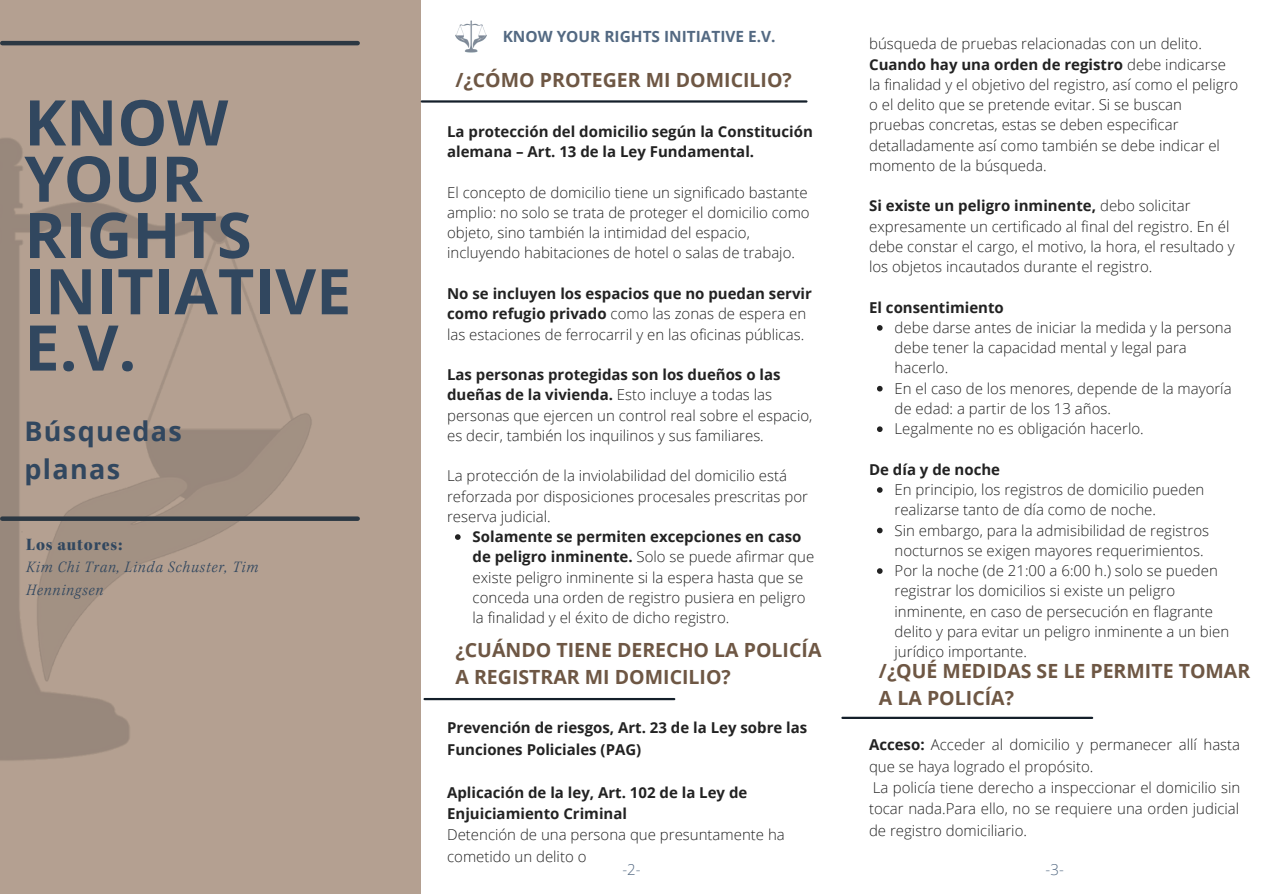
<style>
.page{position:relative;width:1263px;height:894px;background:#fff}
.page>*{position:absolute;margin:0;border:0;box-sizing:border-box;transform-origin:0 0}
.t1{font:700 63px/56.2px "Open Sans";color:#31475f}
.t2{font:700 27px/37px "Open Sans";letter-spacing:.05em;color:#31475f}
.t3{font:700 19.5px/27px "Open Sans";color:#6e5744}
.t4{font:18px "Kepler Std Black Scn Subh";letter-spacing:.05em;color:#31475f}
.t5{font:16.5px/22.5px "Kepler Std Light Scn It";letter-spacing:.05em;color:#31475f}
.t6{font:700 15.45px "Open Sans";color:#536982}
.t7{font:300 15px/20.2px "Open Sans";color:#222}
.t8{font:700 15px/21.3px "Open Sans";color:#222}
.t9{font:300 15px "Open Sans";color:#536982}
.s1{font-weight:700}
</style>
<div class="page">
<svg style="left:0;top:0;width:421px;height:893px;background:#b09d8e"></svg>
<div style="left:2px;top:516px;width:356px;height:5px;background:#2c3843"></div>
<hr style="left:2px;top:41px;width:356px;height:4px;background:#2c3843">
<hr style="left:422px;top:100px;width:384px;height:3px;background:#141f2a">
<img style="left:455px;top:20px;width:32px;height:33px">
<svg style="left:455px;top:534px;width:6px;height:5px"></svg>
<svg style="left:877px;top:325px;width:6px;height:5px"></svg>
<svg style="left:877px;top:386px;width:6px;height:5px"></svg>
<svg style="left:877px;top:426px;width:6px;height:6px"></svg>
<svg style="left:877px;top:487px;width:6px;height:5px"></svg>
<svg style="left:877px;top:527px;width:6px;height:6px"></svg>
<svg style="left:877px;top:568px;width:6px;height:5px"></svg>
<hr style="left:425px;top:697px;width:249px;height:3px;background:#141f2a">
<hr style="left:842px;top:716px;width:250px;height:2px;background:#141f2a">
<h1 class="t1" style="left:24px;top:93px;width:328px">KNOW<br>YOUR<br>RIGHTS<br>INITIATIVE<br>E.V.</h1>
<h2 class="t2" style="left:24px;top:412px;width:159px">Búsquedas planas</h2>
<p class="t4" style="left:26px;top:536px;width:98px">Los autores:</p>
<p class="t5" style="left:26px;top:557px;width:233px">Kim Chi Tran, Linda Schuster, Tim<br>Henningsen</p>
<p class="t6" style="left:503px;top:25px;width:274px">KNOW YOUR RIGHTS INITIATIVE E.V.</p>
<h3 class="t3" style="left:455px;top:66px;width:338px">/¿CÓMO PROTEGER MI DOMICILIO?</h3>
<p class="t7" style="left:869px;top:33px;width:371px">búsqueda de pruebas relacionadas con un delito.<br><span class="s1">Cuando hay una orden de registro</span> debe indicarse la finalidad y el objetivo del registro, así como el peligro o el delito que se pretende evitar. Si se buscan pruebas concretas, estas se deben especificar detalladamente así como también se debe indicar el momento de la búsqueda.</p>
<p class="t7" style="left:869px;top:195px;width:367px"><span class="s1">Si existe un peligro inminente,</span> debo solicitar expresamente un certificado al final del registro. En él debe constar el cargo, el motivo, la hora, el resultado y los objetos incautados durante el registro.</p>
<p class="t8" style="left:869px;top:296px;width:136px">El consentimiento</p>
<p class="t8" style="left:447px;top:121px;width:367px;line-height:20.2px">La protección del domicilio según la Constitución alemana – Art. 13 de la Ley Fundamental.</p>
<p class="t7" style="left:447px;top:182px;width:364px">El concepto de domicilio tiene un significado bastante amplio: no solo se trata de proteger el domicilio como objeto, sino también la intimidad del espacio, incluyendo habitaciones de hotel o salas de trabajo.</p>
<p class="t7" style="left:447px;top:283px;width:366px"><span class="s1">No se incluyen los espacios que no puedan servir como refugio privado</span> como las zonas de espera en las estaciones de ferrocarril y en las oficinas públicas.</p>
<p class="t7" style="left:447px;top:364px;width:367px"><span class="s1">Las personas protegidas son los dueños o las dueñas de la vivienda.</span> Esto incluye a todas las personas que ejercen un control real sobre el espacio, es decir, también los inquilinos y sus familiares.</p>
<p class="t7" style="left:447px;top:465px;width:362px">La protección de la inviolabilidad del domicilio está reforzada por disposiciones procesales prescritas por reserva judicial.</p>
<p class="t7" style="left:895px;top:317px;width:339px">debe darse antes de iniciar la medida y la persona debe tener la capacidad mental y legal para hacerlo.<br>En el caso de los menores, depende de la mayoría de edad: a partir de los 13 años.<br>Legalmente no es obligación hacerlo.</p>
<p class="t8" style="left:869px;top:458px;width:133px">De día y de noche</p>
<p class="t7" style="left:895px;top:479px;width:336px">En principio, los registros de domicilio pueden realizarse tanto de día como de noche.<br>Sin embargo, para la admisibilidad de registros nocturnos se exigen mayores requerimientos.<br>Por la noche (de 21:00 a 6:00 h.) solo se pueden registrar los domicilios si existe un peligro inminente, en caso de persecución en flagrante delito y para evitar un peligro inminente a un bien jurídico importante.</p>
<p class="t7" style="left:473px;top:526px;width:343px"><span class="s1">Solamente se permiten excepciones en caso de peligro inminente.</span> Solo se puede afirmar que existe peligro inminente si la espera hasta que se conceda una orden de registro pusiera en peligro la finalidad y el éxito de dicho registro.</p>
<h3 class="t3" style="left:455px;top:636px;width:367px">¿CUÁNDO TIENE DERECHO LA POLICÍA<br>A REGISTRAR MI DOMICILIO?</h3>
<p class="t8" style="left:447px;top:716px;width:362px">Prevención de riesgos, Art. 23 de la Ley sobre las<br>Funciones Policiales (PAG)</p>
<p class="t8" style="left:447px;top:780px;width:302px">Aplicación de la ley, Art. 102 de la Ley de<br>Enjuiciamiento Criminal</p>
<p class="t7" style="left:447px;top:823px;width:339px;line-height:21.3px">Detención de una persona que presuntamente ha cometido un delito o</p>
<p class="t9" style="left:622px;top:858px;width:20px">-2-</p>
<p class="t9" style="left:1046px;top:858px;width:20px">-3-</p>
<h3 class="t3" style="left:879px;top:657px;width:373px">/¿QUÉ MEDIDAS SE LE PERMITE TOMAR<br>A LA POLICÍA?</h3>
<p class="t7" style="left:869px;top:733px;width:373px;line-height:21.3px"><span class="s1">Acceso:</span> Acceder al domicilio y permanecer allí hasta que se haya logrado el propósito.<br>La policía tiene derecho a inspeccionar el domicilio sin tocar nada.Para ello, no se requiere una orden judicial de registro domiciliario.</p>
</div>
